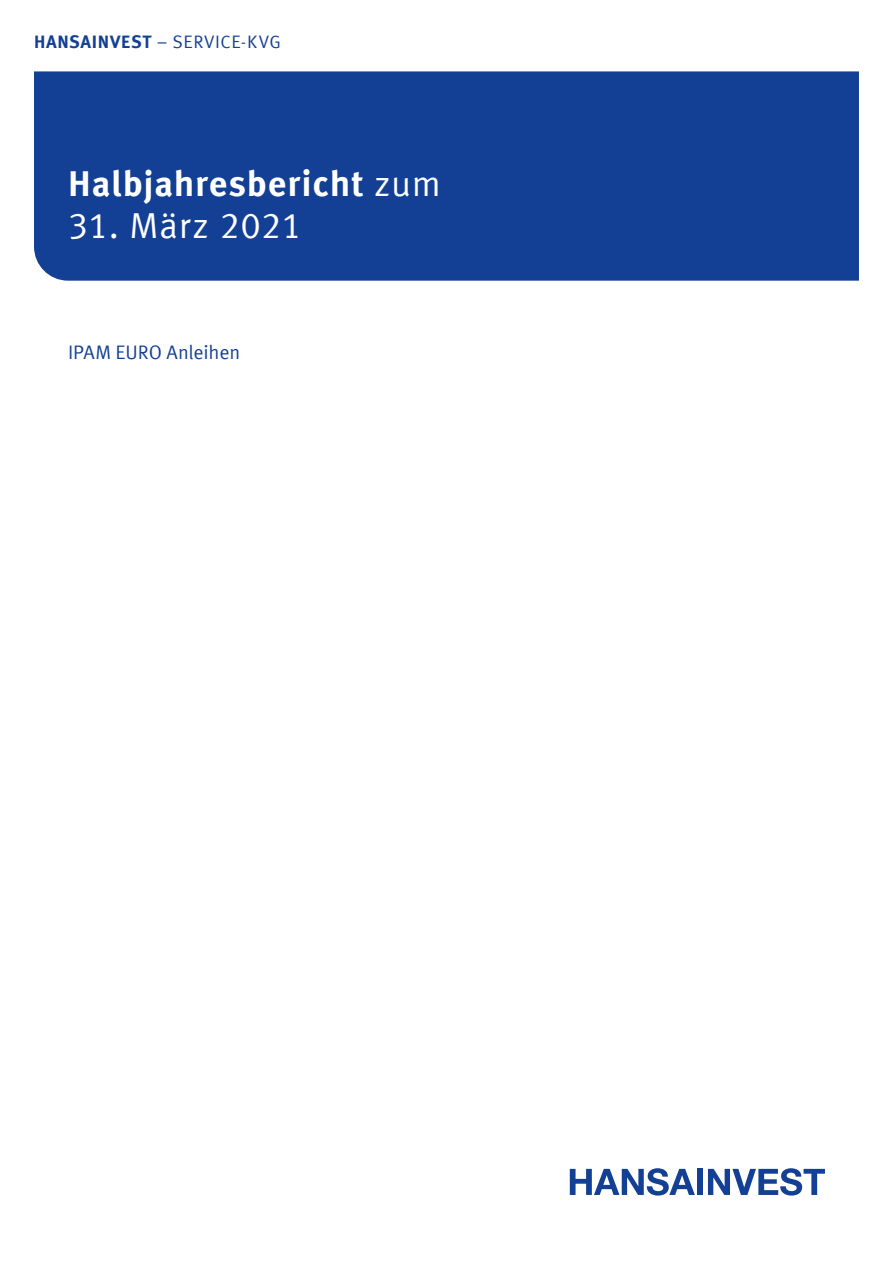
<style>
.page{position:relative;width:893px;height:1263px;background:#fff}
.page>*{position:absolute;margin:0;border:0;box-sizing:border-box;transform-origin:0 0}
.t1{font:700 36px "Meta Offc Pro";letter-spacing:.02em;color:#fff}
.t2{font:36px "Meta Offc Pro Norm";letter-spacing:.015em;color:#fff}
.t3{font:19.5px "Meta Offc Pro Norm";letter-spacing:-.005em;color:#134094}
.t4{font:18px "Meta Offc Pro Norm";letter-spacing:.03em;color:#134094}
.s1{font-family:"Meta Offc Pro";font-weight:700}
.s2{font-family:"Meta Offc Pro Norm";font-weight:400}
</style>
<div class="page">
<div style="left:34px;top:71px;width:825px;height:210px;background:#134094"></div>
<svg style="left:570px;top:1168px;width:125px;height:27px"></svg>
<div style="left:697px;top:1169px;width:6px;height:26px;background:#134094"></div>
<svg style="left:708px;top:1168px;width:117px;height:27px"></svg>
<p class="t4" style="left:34px;top:28px;width:248px"><span class="s1">HANSAINVEST</span> – SERVICE-KVG</p>
<h1 class="t1" style="left:68px;top:155px;width:374px">Halbjahresbericht <span class="s2">zum</span></h1>
<h1 class="t2" style="left:68px;top:198px;width:235px">31. März 2021</h1>
<p class="t3" style="left:68px;top:338px;width:174px">IPAM EURO Anleihen</p>
</div>
